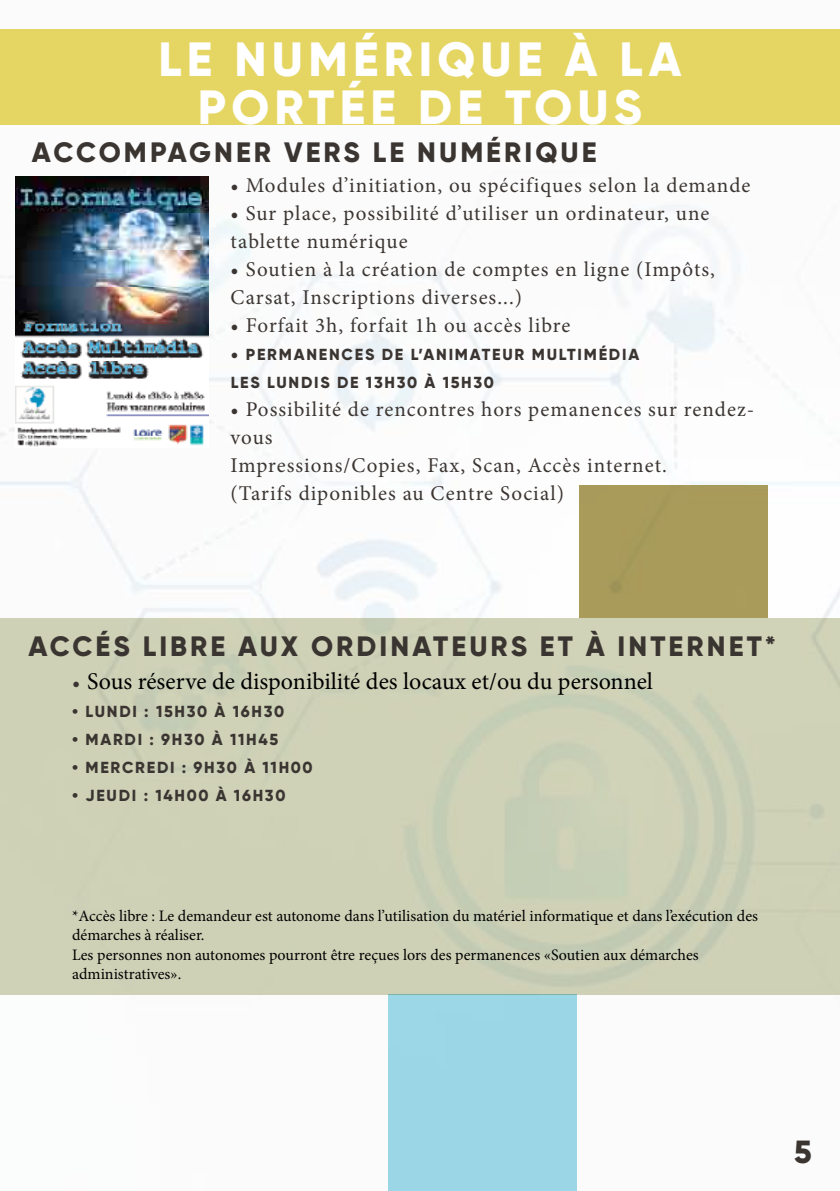
<style>
.page{position:relative;width:840px;height:1191px;background:#fff}
.page>*{position:absolute;margin:0;border:0;box-sizing:border-box;transform-origin:0 0}
.t1{font:800 48px/48px "Gilroy";letter-spacing:.11em;color:#fff;text-align:center}
.t2{font:800 32px "Gilroy";color:#3b3532}
.t3{font:800 28px "Gilroy";letter-spacing:.11em;color:#3b3532}
.t4{font:24px "Minion Pro";color:#000}
.t5{font:21px/28px "Minion Pro";letter-spacing:.05em;color:#3b3532}
.t6{font:16px/19.2px "Minion Pro";color:#000}
.t7{font:800 16px "Gilroy";letter-spacing:.105em;color:#3b3532}
.s1{font-family:"Minion Pro";font-weight:400;font-size:21px}
.s2{font-size:21px;color:#3b3532}
</style>
<div class="page">
<img style="left:0;top:176px;width:839px;height:1015px">
<div style="left:0;top:618px;width:839px;height:376px;background:#d2d4b9"></div>
<img style="left:16px;top:176px;width:193px;height:271px">
<div style="left:0;top:29px;width:839px;height:96px;background:#e5d664"></div>
<div style="left:579px;top:485px;width:187px;height:133px;background:#aa9c5b"></div>
<div style="left:388px;top:994px;width:188px;height:197px;background:#9ddae9"></div>
<h1 class="t1" style="left:158px;top:35px;width:524px">LE NUMÉRIQUE À LA<br>PORTÉE DE TOUS</h1>
<h3 class="t3" style="left:32px;top:135px;width:566px">ACCOMPAGNER VERS LE NUMÉRIQUE</h3>
<p class="t5" style="left:230px;top:171px;width:521px">• Modules d’initiation, ou spécifiques selon la demande</p>
<p class="t5" style="left:230px;top:199px;width:480px">• Sur place, possibilité d’utiliser un ordinateur, une tablette numérique</p>
<p class="t5" style="left:230px;top:255px;width:485px">• Soutien à la création de comptes en ligne (Impôts,<br>Carsat, Inscriptions diverses...)</p>
<p class="t5" style="left:230px;top:311px;width:341px">• Forfait 3h, forfait 1h ou accès libre</p>
<p class="t7" style="left:230px;top:344px;width:28px"><span class="s1">•</span> PERMANENCES</p>
<p class="t7" style="left:381px;top:344px;width:54px">DE L’ANIMATEUR</p>
<p class="t7" style="left:531px;top:344px;width:26px">MULTIM</p>
<p class="t7" style="left:598px;top:344px;width:21px">ÉDIA</p>
<p class="t7" style="left:230px;top:372px;width:11px">LES</p>
<p class="t7" style="left:267px;top:372px;width:12px">LUNDIS</p>
<p class="t7" style="left:337px;top:372px;width:158px">DE 13H30 À 15H30</p>
<p class="t5" style="left:230px;top:395px;width:525px">• Possibilité de rencontres hors pemanences sur rendez&shy;vous<br>Impressions/Copies, Fax, Scan, Accès internet.<br>(Tarifs diponibles au Centre Social)</p>
<h3 class="t3" style="left:28px;top:628px;width:748px">ACCÉS LIBRE AUX ORDINATEURS ET À INTERNET*</h3>
<p class="t4" style="left:72px;top:665px;width:582px"><span class="s2">•</span> Sous réserve de disponibilité des locaux et/ou du personnel</p>
<p class="t7" style="left:72px;top:701px;width:213px">• LUNDI : 15H30 À 16H30</p>
<p class="t7" style="left:72px;top:729px;width:207px">• MARDI : 9H30 À 11H45</p>
<p class="t7" style="left:72px;top:757px;width:242px">• MERCREDI : 9H30 À 11H00</p>
<p class="t7" style="left:72px;top:785px;width:215px">• JEUDI : 14H00 À 16H30</p>
<p class="t6" style="left:72px;top:906px;width:687px">*Accès libre : Le demandeur est autonome dans l’utilisation du matériel informatique et dans l’exécution des démarches à réaliser.<br>Les personnes non autonomes pourront être reçues lors des permanences «Soutien aux démarches administratives».</p>
<h2 class="t2" style="left:793px;top:1131px;width:19px">5</h2>
</div>
